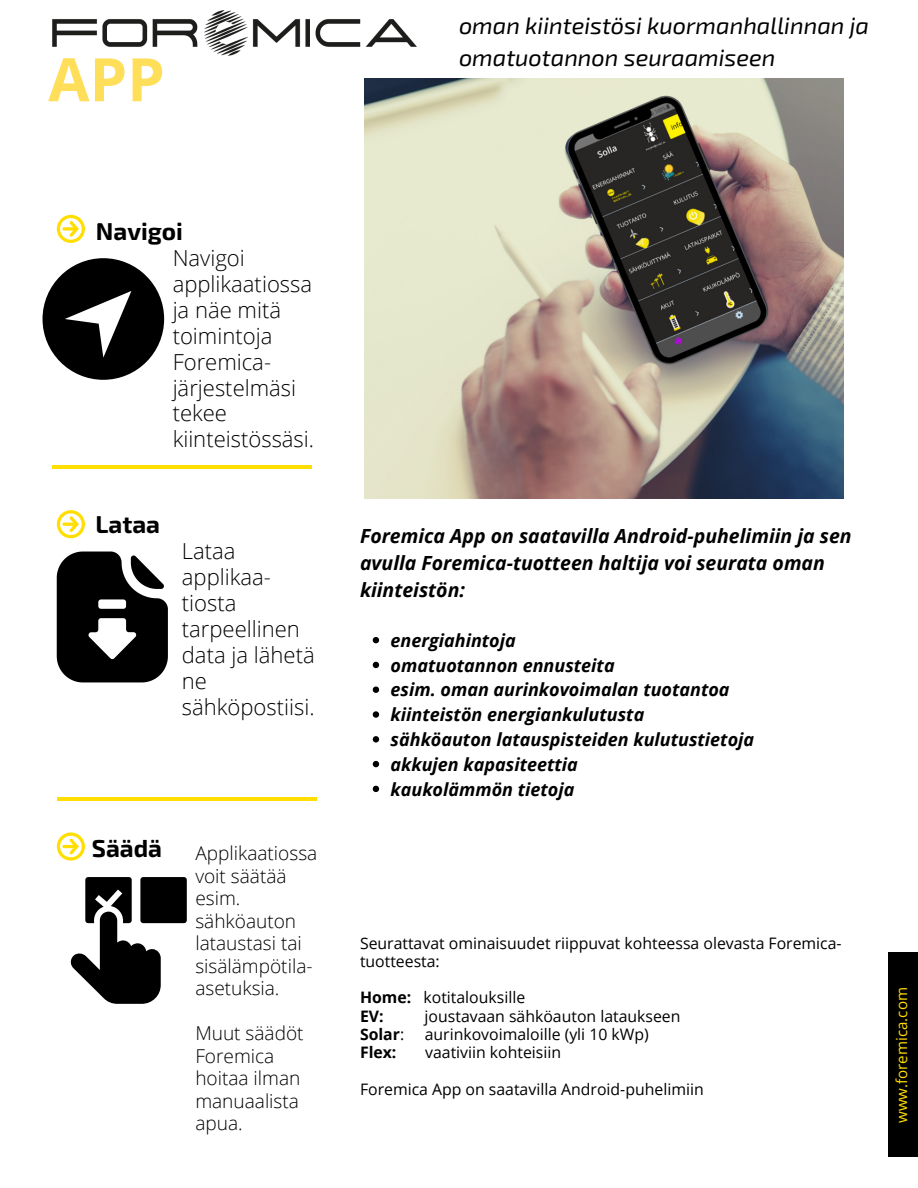
<style>
.page{position:relative;width:918px;height:1188px;background:#fff}
.page>*{position:absolute;margin:0;border:0;box-sizing:border-box;transform-origin:0 0}
.t1{font:700 60px "Open Sans";color:#ffde59}
.t2{font:700 24.45px "Exo 2";color:#000}
.t3{font:italic 23.55px/32.4px "Exo 2";color:#000}
.t4{font:300 22.05px/25.8px "Open Sans";color:#000}
.t5{font:italic 700 19.5px/26.8px "Open Sans";color:#000}
.t6{font:300 19.05px/22.5px "Open Sans";color:#000}
.t7{font:italic 700 18px "Open Sans";color:#000}
.t8{font:15.75px/18.3px "Open Sans";color:#000}
.t9{font:700 15.75px "Open Sans";color:#000}
.t10{font:15.15px "Open Sans";color:#ffde00}
.s1{font-weight:700}
.s2{font-weight:400}
</style>
<div class="page">
<img style="left:365px;top:79px;width:479px;height:419px">
<svg style="left:57px;top:510px;width:28px;height:28px"></svg>
<svg style="left:57px;top:832px;width:28px;height:29px"></svg>
<svg style="left:57px;top:215px;width:28px;height:28px"></svg>
<div style="left:888px;top:953px;width:30px;height:204px;background:#000"></div>
<hr style="left:52px;top:466px;width:260px;height:3px;background:#ffde00">
<hr style="left:57px;top:797px;width:260px;height:4px;background:#ffde00">
<img style="left:52px;top:10px;width:365px;height:45px">
<svg style="left:57px;top:552px;width:111px;height:130px"></svg>
<svg style="left:71px;top:877px;width:116px;height:127px"></svg>
<svg style="left:373px;top:637px;width:6px;height:6px"></svg>
<svg style="left:373px;top:662px;width:6px;height:6px"></svg>
<svg style="left:373px;top:687px;width:6px;height:6px"></svg>
<svg style="left:373px;top:711px;width:6px;height:7px"></svg>
<svg style="left:373px;top:736px;width:6px;height:6px"></svg>
<svg style="left:373px;top:761px;width:6px;height:6px"></svg>
<svg style="left:373px;top:786px;width:6px;height:6px"></svg>
<svg style="left:43px;top:258px;width:121px;height:122px"></svg>
<p class="t1" style="left:48px;top:37px;width:118px">APP</p>
<p class="t3" style="left:459px;top:8px;width:412px">oman kiinteistösi kuormanhallinnan ja omatuotannon seuraamiseen</p>
<p class="t2" style="left:96px;top:215px;width:89px">Navigoi</p>
<p class="t4" style="left:173px;top:245px;width:143px">Navigoi applikaatiossa ja näe mitä toimintoja<br>Foremica&shy;järjestelmäsi tekee kiinteistössäsi.</p>
<p class="t2" style="left:96px;top:508px;width:66px">Lataa</p>
<p class="t4" style="left:182px;top:538px;width:134px">Lataa applikaa&shy;tiosta tarpeellinen data ja lähetä ne sähköpostiisi.</p>
<p class="t2" style="left:92px;top:832px;width:72px">Säädä</p>
<p class="t6" style="left:195px;top:842px;width:123px">Applikaatiossa voit säätää esim. sähköauton lataustasi tai sisälämpötila&shy;asetuksia.</p>
<p class="t6" style="left:195px;top:1022px;width:110px">Muut säädöt<br>Foremica hoitaa ilman manuaalista apua.</p>
<p class="t5" style="left:360px;top:522px;width:493px">Foremica App on saatavilla Android-puhelimiin ja sen avulla Foremica-tuotteen haltija voi seurata oman kiinteistön:</p>
<p class="t7" style="left:391px;top:628px;width:127px">energiahintoja</p>
<p class="t7" style="left:391px;top:652px;width:226px">omatuotannon ennusteita</p>
<p class="t7" style="left:391px;top:677px;width:341px">esim. oman aurinkovoimalan tuotantoa</p>
<p class="t7" style="left:391px;top:702px;width:255px">kiinteistön energiankulutusta</p>
<p class="t7" style="left:391px;top:727px;width:365px">sähköauton latauspisteiden kulutustietoja</p>
<p class="t7" style="left:391px;top:752px;width:189px">akkujen kapasiteettia</p>
<p class="t7" style="left:391px;top:776px;width:185px">kaukolämmön tietoja</p>
<p class="t8" style="left:360px;top:934px;width:483px">Seurattavat ominaisuudet riippuvat kohteessa olevasta Foremica&shy;tuotteesta:</p>
<p class="t8" style="left:360px;top:988px;width:167px"><span class="s1">Home:</span> kotitalouksille</p>
<p class="t9" style="left:360px;top:1005px;width:25px">EV:</p>
<p class="t8" style="left:425px;top:1006px;width:257px">joustavaan sähköauton lataukseen</p>
<p class="t9" style="left:360px;top:1023px;width:46px">Solar<span class="s2">:</span></p>
<p class="t8" style="left:425px;top:1025px;width:226px">aurinkovoimaloille (yli 10 kWp)</p>
<p class="t9" style="left:360px;top:1041px;width:38px">Flex:</p>
<p class="t8" style="left:425px;top:1043px;width:138px">vaativiin kohteisiin</p>
<p class="t8" style="left:360px;top:1079px;width:345px">Foremica App on saatavilla Android-puhelimiin</p>
<p class="t10" style="left:891px;top:1123px;width:137px;rotate:-90deg">www.foremica.com</p>
</div>
